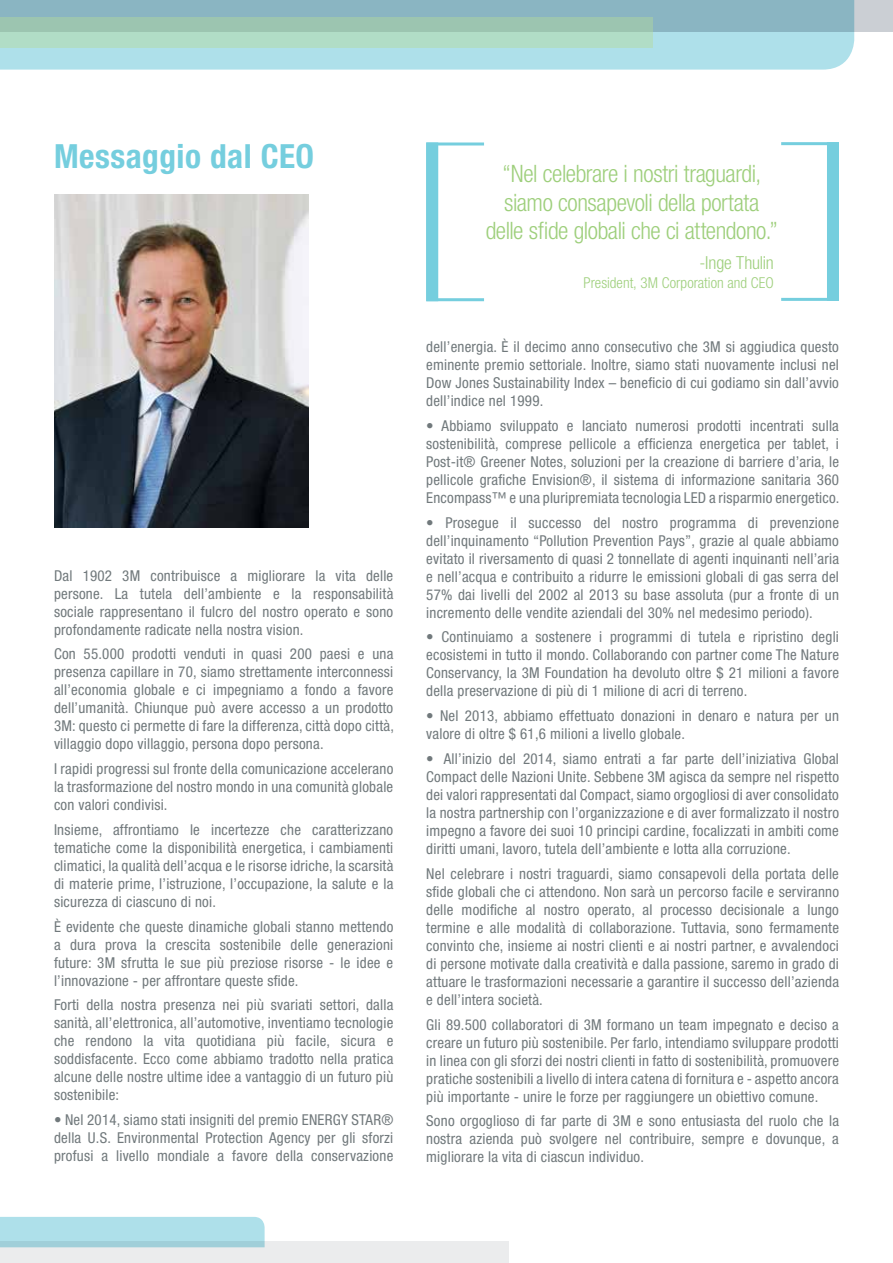
<style>
.page{position:relative;width:893px;height:1263px;background:#fff}
.page>*{position:absolute;margin:0;border:0;box-sizing:border-box;transform-origin:0 0}
.t1{font:700 condensed 33.3px "Helvetica Neue";letter-spacing:.015em;color:#75cede}
.t2{font:300 condensed 24px/28.5px "Helvetica Neue";letter-spacing:-.02em;color:#9ecf7c;text-align:center}
.t3{font:300 condensed 18px "Helvetica Neue";letter-spacing:-.01em;color:#9ecf7c}
.t4{font:condensed 15px/18px "Helvetica Neue";letter-spacing:.015em;color:#71797c;text-align:justify}
.t5{font:300 condensed 15px "Helvetica Neue";color:#9ecf7c}
</style>
<div class="page">
<div style="left:0;top:1242px;width:508px;height:21px;background:#ebeced"></div>
<div style="left:0;top:0;width:893px;height:31px;background:#cbcfd4"></div>
<svg style="left:0;top:0;width:854px;height:70px;background:#9fcdd8"></svg>
<div style="left:0;top:17px;width:653px;height:31px;background:linear-gradient(to right,#a6d1bb,#a6d1bb)"></div>
<svg style="left:0;top:1217px;width:265px;height:30px;background:#abdce6"></svg>
<div style="left:426px;top:142px;width:60px;height:159px;border:3px solid #75cede"></div>
<div style="left:426px;top:142px;width:12px;height:159px;background:#75cede"></div>
<div style="left:780px;top:142px;width:59px;height:159px;border:3px solid #75cede"></div>
<div style="left:827px;top:142px;width:12px;height:159px;background:#75cede"></div>
<img style="left:54px;top:195px;width:254px;height:333px">
<h1 class="t1" style="left:54px;top:136px;width:262px">Messaggio dal CEO</h1>
<p class="t4" style="left:54px;top:566px;width:341px">Dal 1902 3M contribuisce a migliorare la vita delle persone. La tutela dell’ambiente e la responsabilità sociale rappresentano il fulcro del nostro operato e sono profondamente radicate nella nostra vision.</p>
<p class="t4" style="left:54px;top:645px;width:341px">Con 55.000 prodotti venduti in quasi 200 paesi e una presenza capillare in 70, siamo strettamente interconnessi all’economia globale e ci impegniamo a fondo a favore dell’umanità. Chiunque può avere accesso a un prodotto 3M: questo ci permette di fare la differenza, città dopo città, villaggio dopo villaggio, persona dopo persona.</p>
<p class="t4" style="left:54px;top:760px;width:341px">I rapidi progressi sul fronte della comunicazione accelerano la trasformazione del nostro mondo in una comunità globale con valori condivisi.</p>
<p class="t4" style="left:54px;top:820px;width:341px">Insieme, affrontiamo le incertezze che caratterizzano tematiche come la disponibilità energetica, i cambiamenti climatici, la qualità dell’acqua e le risorse idriche, la scarsità di materie prime, l’istruzione, l’occupazione, la salute e la sicurezza di ciascuno di noi.</p>
<p class="t4" style="left:54px;top:917px;width:341px">È evidente che queste dinamiche globali stanno mettendo a dura prova la crescita sostenibile delle generazioni future: 3M sfrutta le sue più preziose risorse - le idee e l’innovazione - per affrontare queste sfide.</p>
<p class="t4" style="left:54px;top:996px;width:341px">Forti della nostra presenza nei più svariati settori, dalla sanità, all’elettronica, all’automotive, inventiamo tecnologie che rendono la vita quotidiana più facile, sicura e soddisfacente. Ecco come abbiamo tradotto nella pratica alcune delle nostre ultime idee a vantaggio di un futuro più sostenibile:</p>
<p class="t4" style="left:54px;top:1111px;width:341px">• Nel 2014, siamo stati insigniti del premio ENERGY STAR® della U.S. Environmental Protection Agency per gli sforzi profusi a livello mondiale a favore della conservazione</p>
<h2 class="t2" style="left:486px;top:159px;width:294px">“Nel celebrare i nostri traguardi, siamo consapevoli della portata delle sfide globali che ci attendono.”</h2>
<p class="t3" style="left:699px;top:252px;width:76px">-Inge Thulin</p>
<p class="t5" style="left:584px;top:274px;width:192px">President, 3M Corporation and CEO</p>
<p class="t4" style="left:426px;top:338px;width:414px">dell’energia. È il decimo anno consecutivo che 3M si aggiudica questo eminente premio settoriale. Inoltre, siamo stati nuovamente inclusi nel Dow Jones Sustainability Index – beneficio di cui godiamo sin dall’avvio dell’indice nel 1999.</p>
<p class="t4" style="left:426px;top:416px;width:415px">• Abbiamo sviluppato e lanciato numerosi prodotti incentrati sulla sostenibilità, comprese pellicole a efficienza energetica per tablet, i Post-it® Greener Notes, soluzioni per la creazione di barriere d’aria, le pellicole grafiche Envision®, il sistema di informazione sanitaria 360<br>Encompass™ e una pluripremiata tecnologia LED a risparmio energetico.</p>
<p class="t4" style="left:426px;top:513px;width:414px">• Prosegue il successo del nostro programma di prevenzione dell’inquinamento “Pollution Prevention Pays”, grazie al quale abbiamo evitato il riversamento di quasi 2 tonnellate di agenti inquinanti nell’aria e nell’acqua e contribuito a ridurre le emissioni globali di gas serra del 57% dai livelli del 2002 al 2013 su base assoluta (pur a fronte di un incremento delle vendite aziendali del 30% nel medesimo periodo).</p>
<p class="t4" style="left:426px;top:628px;width:414px">• Continuiamo a sostenere i programmi di tutela e ripristino degli ecosistemi in tutto il mondo. Collaborando con partner come The Nature Conservancy, la 3M Foundation ha devoluto oltre $ 21 milioni a favore della preservazione di più di 1 milione di acri di terreno.</p>
<p class="t4" style="left:426px;top:707px;width:414px">• Nel 2013, abbiamo effettuato donazioni in denaro e natura per un valore di oltre $ 61,6 milioni a livello globale.</p>
<p class="t4" style="left:426px;top:749px;width:414px">• All’inizio del 2014, siamo entrati a far parte dell’iniziativa Global Compact delle Nazioni Unite. Sebbene 3M agisca da sempre nel rispetto dei valori rappresentati dal Compact, siamo orgogliosi di aver consolidato la nostra partnership con l’organizzazione e di aver formalizzato il nostro impegno a favore dei suoi 10 principi cardine, focalizzati in ambiti come diritti umani, lavoro, tutela dell’ambiente e lotta alla corruzione.</p>
<p class="t4" style="left:426px;top:864px;width:414px">Nel celebrare i nostri traguardi, siamo consapevoli della portata delle sfide globali che ci attendono. Non sarà un percorso facile e serviranno delle modifiche al nostro operato, al processo decisionale a lungo termine e alle modalità di collaborazione. Tuttavia, sono fermamente convinto che, insieme ai nostri clienti e ai nostri partner, e avvalendoci di persone motivate dalla creatività e dalla passione, saremo in grado di attuare le trasformazioni necessarie a garantire il successo dell’azienda e dell’intera società.</p>
<p class="t4" style="left:426px;top:1015px;width:414px">Gli 89.500 collaboratori di 3M formano un team impegnato e deciso a creare un futuro più sostenibile. Per farlo, intendiamo sviluppare prodotti in linea con gli sforzi dei nostri clienti in fatto di sostenibilità, promuovere pratiche sostenibili a livello di intera catena di fornitura e - aspetto ancora più importante - unire le forze per raggiungere un obiettivo comune.</p>
<p class="t4" style="left:426px;top:1112px;width:414px">Sono orgoglioso di far parte di 3M e sono entusiasta del ruolo che la nostra azienda può svolgere nel contribuire, sempre e dovunque, a migliorare la vita di ciascun individuo.</p>
</div>
